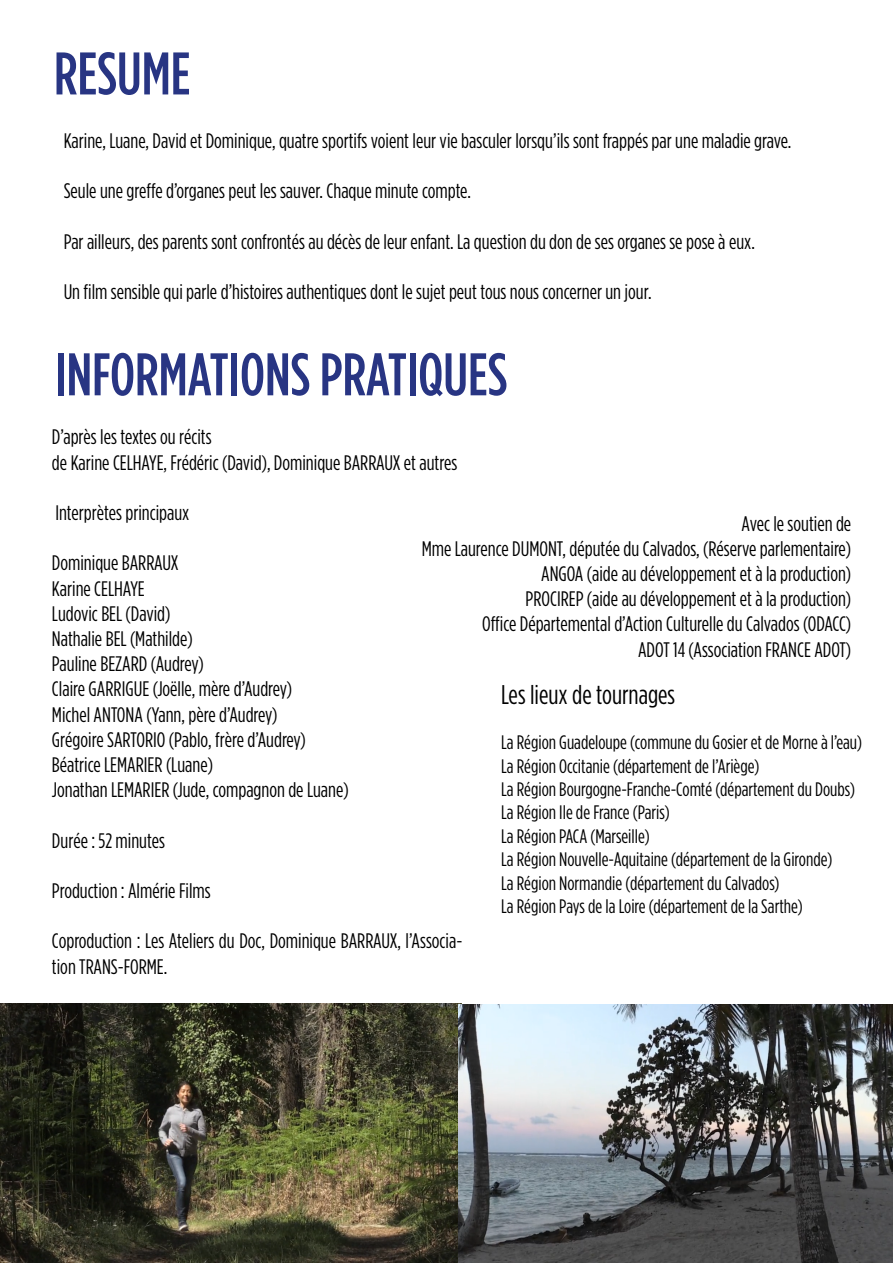
<style>
.page{position:relative;width:893px;height:1263px;background:#fff}
.page>*{position:absolute;margin:0;border:0;box-sizing:border-box;transform-origin:0 0}
.t1{font:500 60px "Gotham Condensed";color:#283583}
.t2{font:27px "Gotham Condensed";color:#000}
.t3{font:21px/25.2px "Gotham Condensed";color:#000}
.t4{font:19.5px/23.4px "Gotham Condensed";color:#000}
</style>
<div class="page">
<img style="left:0;top:1003px;width:461px;height:260px">
<img style="left:458px;top:1004px;width:435px;height:258px">
<h1 class="t1" style="left:54px;top:40px;width:138px">RESUME</h1>
<p class="t3" style="left:64px;top:127px;width:729px">Karine, Luane, David et Dominique, quatre sportifs voient leur vie basculer lorsqu’ils sont frappés par une maladie grave.</p>
<p class="t3" style="left:64px;top:178px;width:409px">Seule une greffe d’organes peut les sauver. Chaque minute compte.</p>
<p class="t3" style="left:64px;top:228px;width:693px">Par ailleurs, des parents sont confrontés au décès de leur enfant. La question du don de ses organes se pose à eux.</p>
<p class="t3" style="left:64px;top:279px;width:589px">Un film sensible qui parle d’histoires authentiques dont le sujet peut tous nous concerner un jour.</p>
<h1 class="t1" style="left:55px;top:341px;width:454px">INFORMATIONS PRATIQUES</h1>
<p class="t3" style="left:52px;top:424px;width:407px">D’après les textes ou récits<br>de Karine CELHAYE, Frédéric (David), Dominique BARRAUX et autres</p>
<p class="t3" style="left:55px;top:500px;width:136px">Interprètes principaux</p>
<p class="t3" style="left:52px;top:550px;width:298px">Dominique BARRAUX<br>Karine CELHAYE<br>Ludovic BEL (David)<br>Nathalie BEL (Mathilde)<br>Pauline BEZARD (Audrey)<br>Claire GARRIGUE (Joëlle, mère d’Audrey)<br>Michel ANTONA (Yann, père d’Audrey)<br>Grégoire SARTORIO (Pablo, frère d’Audrey)<br>Béatrice LEMARIER (Luane)<br>Jonathan LEMARIER (Jude, compagnon de Luane)</p>
<p class="t3" style="left:52px;top:827px;width:114px">Durée : 52 minutes</p>
<p class="t3" style="left:52px;top:878px;width:160px">Production : Almérie Films</p>
<p class="t3" style="left:52px;top:928px;width:412px">Coproduction : Les Ateliers du Doc, Dominique BARRAUX, l’Associa&shy;tion TRANS-FORME.</p>
<p class="t3" style="left:422px;top:510px;width:431px;text-align:right">Avec le soutien de<br>Mme Laurence DUMONT, députée du Calvados, (Réserve parlementaire)<br>ANGOA (aide au développement et à la production)<br>PROCIREP (aide au développement et à la production)<br>Office Départemental d’Action Culturelle du Calvados (ODACC)<br>ADOT 14 (Association FRANCE ADOT)</p>
<p class="t2" style="left:501px;top:680px;width:176px">Les lieux de tournages</p>
<p class="t4" style="left:501px;top:730px;width:363px">La Région Guadeloupe (commune du Gosier et de Morne à l’eau)<br>La Région Occitanie (département de l’Ariège)<br>La Région Bourgogne-Franche-Comté (département du Doubs)<br>La Région Ile de France (Paris)<br>La Région PACA (Marseille)<br>La Région Nouvelle-Aquitaine (département de la Gironde)<br>La Région Normandie (département du Calvados)<br>La Région Pays de la Loire (département de la Sarthe)</p>
</div>
